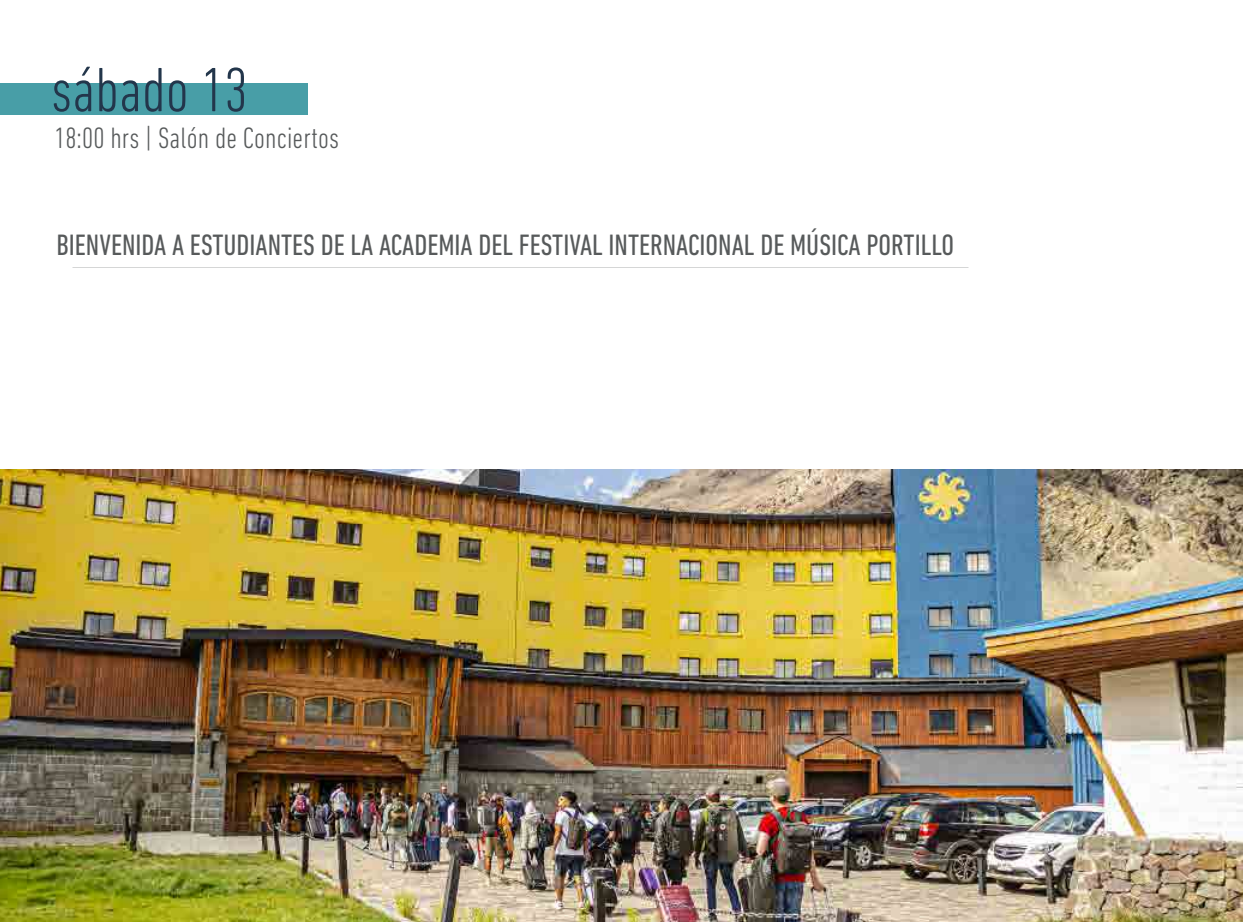
<style>
.page{position:relative;width:1243px;height:922px;background:#fff}
.page>*{position:absolute;margin:0;border:0;box-sizing:border-box;transform-origin:0 0}
.t1{font:300 condensed 63.5px "DIN Next LT Pro";color:#23364b}
.t2{font:condensed 30px "DIN Next LT Pro";color:#575a5b}
.t3{font:300 condensed 30px "DIN Next LT Pro";letter-spacing:.005em;color:#575a5b}
</style>
<div class="page">
<img style="left:0;top:469px;width:1243px;height:452px">
<div style="left:0;top:83px;width:307px;height:32px;background:#489ea7"></div>
<h1 class="t1" style="left:51px;top:54px;width:198px">sábado 13</h1>
<p class="t3" style="left:54px;top:121px;width:287px">18:00 hrs | Salón de Conciertos</p>
<p class="t2" style="left:57px;top:228px;width:899px">BIENVENIDA A ESTUDIANTES DE LA ACADEMIA DEL FESTIVAL INTERNACIONAL DE MÚSICA PORTILLO</p>
</div>
